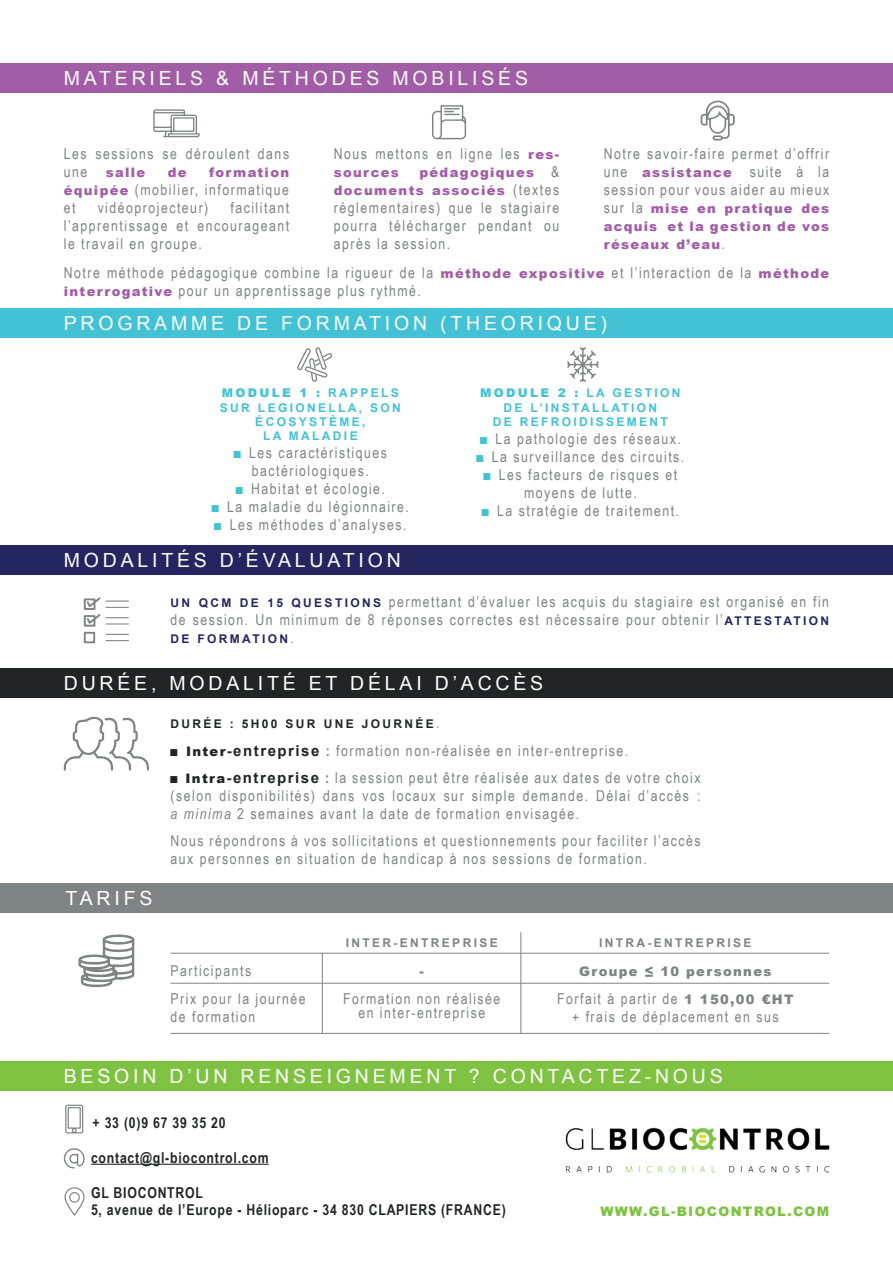
<style>
.page{position:relative;width:893px;height:1263px;background:#fff}
.page>*{position:absolute;margin:0;border:0;box-sizing:border-box;transform-origin:0 0}
.t1{font:19.5px "Arial";letter-spacing:.195em;color:#fff}
.t2{font:15px/18px "Arial Narrow";letter-spacing:.1em;color:#7e8383}
.t3{font:700 15px/16.5px "Arial Narrow";letter-spacing:.05em;color:#222526}
.t4{font:900 13.2px/18px "Arial";letter-spacing:.1em;color:#a15da6;text-align:justify}
.t5{font:900 13.2px "Arial";letter-spacing:.1em;color:#7fc241}
.t6{font:900 13.2px "Arial";letter-spacing:.1em;color:#7e8383}
.t7{font:700 12px/14.4px "Arial";letter-spacing:.195em;color:#42c2d4;text-align:center}
.t8{font:700 12px "Arial";letter-spacing:.195em;color:#7e8383}
.t9{font:700 12px "Arial";letter-spacing:.195em;color:#222526}
.t10{font:700 12px "Arial";letter-spacing:.195em;color:#252560}
.s1{font-family:"Arial";font-weight:900;font-size:13.2px;color:#a15da6}
.s2{font-family:"Arial Narrow";font-weight:400;font-size:15px;color:#7e8383}
.s3{font-weight:900}
.s4{color:#42c2d4}
.s5{font-family:"Arial";font-weight:700;font-size:12px;color:#252560}
.s6{color:#222526}
.s7{font-family:"Arial";font-weight:900;font-size:13.2px;color:#222526}
.s8{font-family:"Arial";font-weight:700;color:#222526}
.s9{font-weight:700}
.s10{font-style:italic}
.s11{font-family:"Arial";font-weight:900;font-size:13.2px}
</style>
<div class="page">
<div style="left:0;top:64px;width:893px;height:29px;background:#a15da6"></div>
<div style="left:0;top:309px;width:893px;height:29px;background:#42c2d4"></div>
<div style="left:0;top:546px;width:893px;height:29px;background:#252560"></div>
<div style="left:0;top:668px;width:893px;height:29px;background:#222526"></div>
<div style="left:0;top:884px;width:893px;height:29px;background:#7e8383"></div>
<svg style="left:567px;top:347px;width:32px;height:35px"></svg>
<svg style="left:297px;top:347px;width:35px;height:35px"></svg>
<svg style="left:83px;top:597px;width:46px;height:46px"></svg>
<svg style="left:64px;top:717px;width:85px;height:54px"></svg>
<svg style="left:78px;top:934px;width:56px;height:53px"></svg>
<div style="left:0;top:1061px;width:893px;height:29px;background:#7fc241"></div>
<hr style="left:91px;top:1164px;width:178px;height:1px;background:#222526">
<svg style="left:65px;top:1104px;width:18px;height:29px"></svg>
<svg style="left:63px;top:1148px;width:22px;height:20px"></svg>
<svg style="left:64px;top:1187px;width:21px;height:29px"></svg>
<hr style="left:171px;top:953px;width:658px;height:1px;background:#7e8383">
<hr style="left:171px;top:983px;width:658px;height:1px;background:#7e8383">
<hr style="left:171px;top:1033px;width:658px;height:1px;background:#7e8383">
<hr style="left:521px;top:932px;width:1px;height:102px;background:#7e8383">
<hr style="left:322px;top:953px;width:1px;height:80px;background:#7e8383">
<svg style="left:153px;top:109px;width:47px;height:28px"></svg>
<svg style="left:432px;top:105px;width:34px;height:34px"></svg>
<svg style="left:700px;top:100px;width:35px;height:41px"></svg>
<img style="left:565px;top:1127px;width:265px;height:46px">
<h1 class="t1" style="left:64px;top:66px;width:466px">MATERIELS &amp; MÉTHODES MOBILISÉS</h1>
<p class="t2" style="left:604px;top:144px;width:227px;text-align:justify">Notre savoir-faire permet d’offrir une <span class="s1">assistance</span> suite à la session pour vous aider au mieux</p>
<p class="t4" style="left:604px;top:199px;width:227px"><span class="s2">sur la</span> mise en pratique des acquis et la gestion de vos réseaux d’eau<span class="s2">.</span></p>
<p class="t2" style="left:64px;top:144px;width:227px">Les sessions se déroulent dans</p>
<p class="t4" style="left:64px;top:163px;width:83px"><span class="s2">une</span> salle</p>
<p class="t4" style="left:168px;top:163px;width:20px">de</p>
<p class="t4" style="left:209px;top:163px;width:81px">formation</p>
<p class="t2" style="left:64px;top:180px;width:227px"><span class="s1">équipée</span> (mobilier, informatique et</p>
<p class="t2" style="left:334px;top:144px;width:227px">Nous mettons en ligne les <span class="s1">res-</span></p>
<p class="t4" style="left:334px;top:163px;width:66px">sources</p>
<p class="t4" style="left:334px;top:163px;width:227px;text-align:right">pédagogiques <span class="s2">&amp; </span>documents associés <span class="s2">(textes</span></p>
<p class="t2" style="left:334px;top:198px;width:227px;text-align:justify">réglementaires) que le stagiaire pourra télécharger pendant ou après la session.</p>
<p class="t2" style="left:64px;top:263px;width:767px">Notre méthode pédagogique combine la rigueur de la <span class="s1">méthode expositive</span> et l’interaction de la <span class="s1">méthode interrogative</span> pour un apprentissage plus rythmé.</p>
<p class="t2" style="left:64px;top:198px;width:227px;text-align:justify;text-indent:167px">facilitant l’apprentissage et encourageant le travail en groupe.</p>
<p class="t2" style="left:98px;top:198px;width:112px">vidéoprojecteur)</p>
<h1 class="t1" style="left:64px;top:311px;width:545px">PROGRAMME DE FORMATION (THEORIQUE)</h1>
<p class="t7" style="left:220px;top:386px;width:182px"><span class="s3">MODULE 1 :</span> RAPPELS<br>SUR LEGIONELLA, SON<br>ÉCOSYSTÈME,<br>LA MALADIE</p>
<p class="t2" style="left:234px;top:443px;width:155px;text-align:center"><span class="s4">■</span> Les caractéristiques bactériologiques.</p>
<p class="t2" style="left:236px;top:479px;width:151px"><span class="s4">■</span> Habitat et écologie.</p>
<p class="t2" style="left:212px;top:497px;width:199px"><span class="s4">■</span> La maladie du légionnaire.</p>
<p class="t2" style="left:214px;top:515px;width:194px"><span class="s4">■</span> Les méthodes d’analyses.</p>
<h1 class="t1" style="left:64px;top:548px;width:339px">MODALITÉS D’ÉVALUATION</h1>
<p class="t7" style="left:480px;top:386px;width:202px"><span class="s3">MODULE 2 :</span> LA GESTION<br>DE L’INSTALLATION<br>DE REFROIDISSEMENT</p>
<p class="t2" style="left:480px;top:429px;width:202px"><span class="s4">■</span> La pathologie des réseaux.</p>
<p class="t2" style="left:476px;top:447px;width:209px"><span class="s4">■</span> La surveillance des circuits.</p>
<p class="t2" style="left:483px;top:465px;width:195px;text-align:center"><span class="s4">■</span> Les facteurs de risques et moyens de lutte.</p>
<p class="t2" style="left:482px;top:501px;width:199px"><span class="s4">■</span> La stratégie de traitement.</p>
<p class="t2" style="left:171px;top:592px;width:660px"><span class="s5">UN QCM DE 15 QUESTIONS</span> permettant d’évaluer les acquis du stagiaire est organisé en fin de session. Un minimum de 8 réponses correctes est nécessaire pour obtenir l’<span class="s5">ATTESTATION</span></p>
<p class="t10" style="left:171px;top:631px;width:125px">DE FORMATION<span class="s2">.</span></p>
<h1 class="t1" style="left:64px;top:670px;width:481px">DURÉE, MODALITÉ ET DÉLAI D’ACCÈS</h1>
<p class="t9" style="left:171px;top:715px;width:270px">DURÉE : 5H00 SUR UNE JOURNÉE<span class="s2">.</span></p>
<h1 class="t1" style="left:65px;top:886px;width:88px">TARIFS</h1>
<p class="t2" style="left:171px;top:741px;width:459px"><span class="s6">■</span> <span class="s7">Inter</span><span class="s8">-entreprise</span> <span class="s9">:</span> formation non-réalisée en inter-entreprise.</p>
<p class="t2" style="left:170px;top:768px;width:531px;text-align:justify"><span class="s6">■</span> <span class="s7">Intra</span><span class="s8">-entreprise</span> <span class="s9">:</span> la session peut être réalisée aux dates de votre choix (selon disponibilités) dans vos locaux sur simple demande. Délai d’accès : <span class="s10">a minima</span> 2 semaines avant la date de formation envisagée.</p>
<p class="t2" style="left:170px;top:831px;width:531px">Nous répondrons à vos sollicitations et questionnements pour faciliter l’accès aux personnes en situation de handicap à nos sessions de formation.</p>
<p class="t2" style="left:171px;top:956px;width:137px;line-height:28.5px">Participants<br>Prix pour la journée</p>
<p class="t2" style="left:171px;top:1008px;width:86px">de formation</p>
<p class="t8" style="left:346px;top:935px;width:153px">INTER-ENTREPRISE</p>
<p class="t6" style="left:420px;top:962px;width:6px">-</p>
<p class="t2" style="left:343px;top:992px;width:159px;line-height:13.5px;text-align:center">Formation non réalisée en inter-entreprise</p>
<p class="t8" style="left:599px;top:935px;width:154px">INTRA-ENTREPRISE</p>
<p class="t6" style="left:579px;top:962px;width:194px">Groupe ≤ 10 personnes</p>
<p class="t2" style="left:557px;top:990px;width:238px;text-align:center">Forfait à partir de <span class="s11">1 150,00 €HT </span>+ frais de déplacement en sus</p>
<h1 class="t1" style="left:64px;top:1063px;width:660px">BESOIN D’UN RENSEIGNEMENT ? CONTACTEZ-NOUS</h1>
<p class="t3" style="left:93px;top:1113px;width:134px">+ 33 (0)9 67 39 35 20</p>
<p class="t3" style="left:91px;top:1148px;width:179px">contact@gl-biocontrol.com</p>
<p class="t3" style="left:91px;top:1184px;width:416px">GL BIOCONTROL<br>5, avenue de l’Europe - Hélioparc - 34 830 CLAPIERS (FRANCE)</p>
<p class="t5" style="left:600px;top:1201px;width:230px">WWW.GL-BIOCONTROL.COM</p>
</div>
